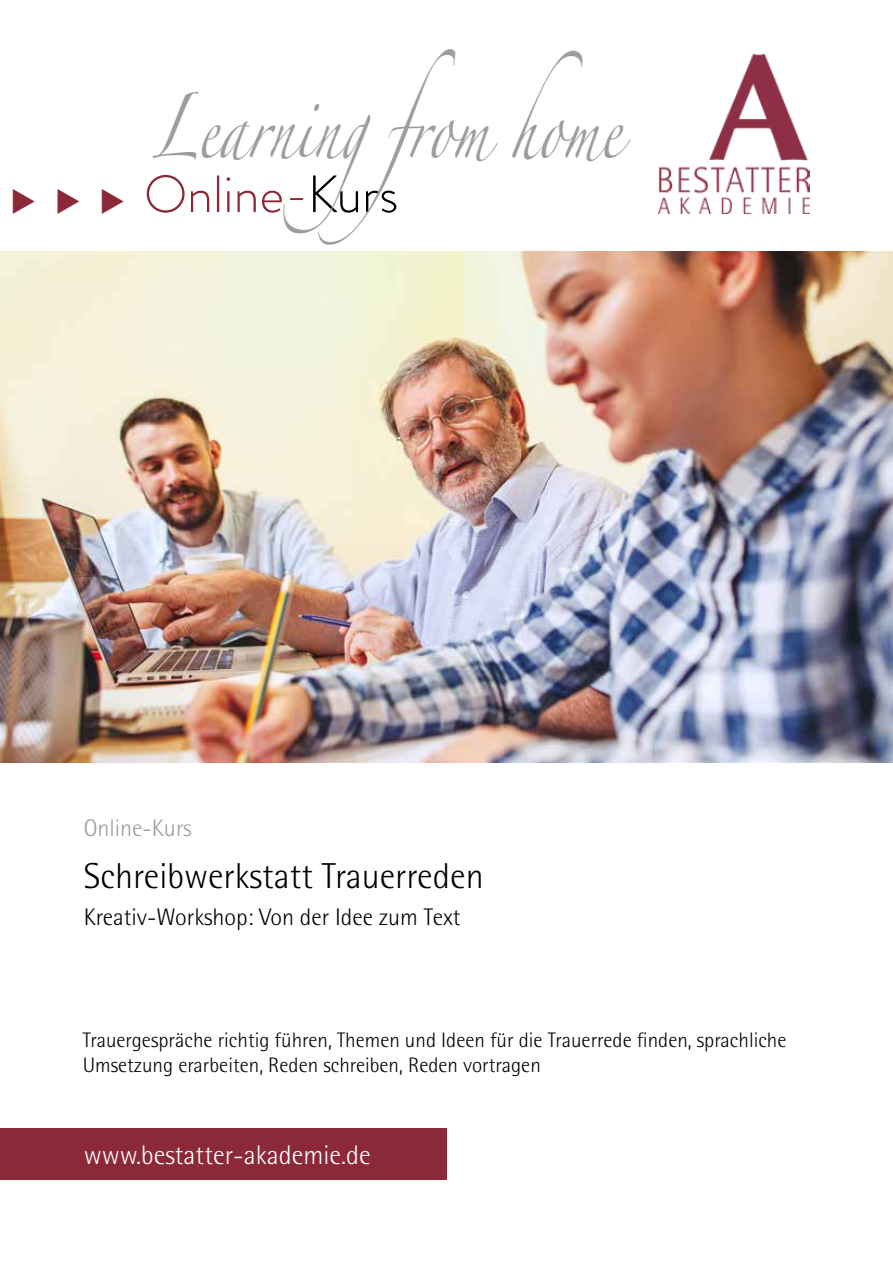
<style>
.page{position:relative;width:893px;height:1263px;background:#fff}
.page>*{position:absolute;margin:0;border:0;box-sizing:border-box;transform-origin:0 0}
.t1{font:57.9px "Zapfino";color:#9d9d9c;scale:.71 1}
.t2{font:300 52.5px "Brandon Grotesque";color:#8b2939}
.t3{font:300 36px "Rotis Semi Sans";color:#000}
.t4{font:300 27px "Rotis Semi Sans";color:#fff}
.t5{font:300 24px "Rotis Semi Sans";color:#000}
.t6{font:300 24px "Rotis Semi Sans";color:#9d9d9c}
.t7{font:300 21px/25.2px "Rotis Semi Sans";color:#000}
.s1{color:#000}
</style>
<div class="page">
<img style="left:658px;top:54px;width:151px;height:160px">
<div style="left:0;top:1128px;width:446px;height:51px;background:#8b2939"></div>
<img style="left:0;top:252px;width:893px;height:510px">
<h1 class="t1" style="left:152px;top:103px;width:662px">Learningfrom home</h1>
<h2 class="t2" style="left:11px;top:158px;width:389px">◆ ◆ ◆ Online-<span class="s1">Kurs</span></h2>
<p class="t6" style="left:84px;top:814px;width:109px">Online-Kurs</p>
<h3 class="t3" style="left:84px;top:855px;width:401px">Schreibwerkstatt Trauerreden</h3>
<p class="t5" style="left:84px;top:903px;width:378px">Kreativ-Workshop: Von der Idee zum Text</p>
<p class="t7" style="left:83px;top:1027px;width:705px">Trauergespräche richtig führen, Themen und Ideen für die Trauerrede finden, sprachliche<br>Umsetzung erarbeiten, Reden schreiben, Reden vortragen</p>
<p class="t4" style="left:84px;top:1139px;width:288px">www.bestatter-akademie.de</p>
</div>
